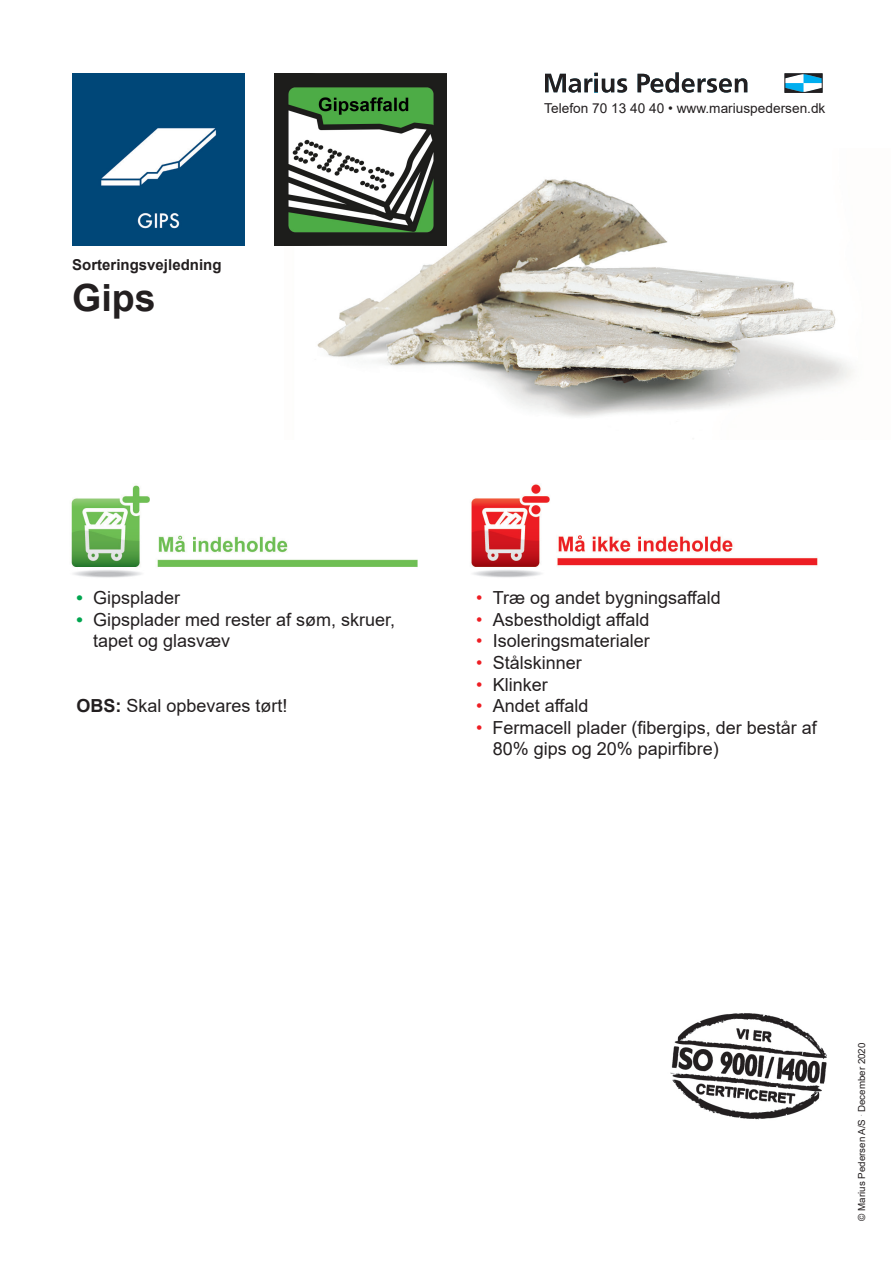
<style>
.page{position:relative;width:893px;height:1263px;background:#fff}
.page>*{position:absolute;margin:0;border:0;box-sizing:border-box;transform-origin:0 0}
.t1{font:700 37.5px "Arial";color:#231f20}
.t2{font:18px/21.6px "Arial";color:#231f20}
.t3{font:700 15px "Arial";color:#231f20}
.t4{font:13.65px "Arial";color:#231f20}
.t5{font:9.75px "Arial";color:#231f20}
.s1{font-weight:700;color:#00a54f}
.s2{font-weight:700}
.s3{color:#ee1d23}
</style>
<div class="page">
<img style="left:670px;top:1013px;width:157px;height:107px">
<img style="left:71px;top:484px;width:747px;height:94px">
<svg style="left:545px;top:73px;width:82px;height:20px"></svg>
<svg style="left:637px;top:72px;width:110px;height:21px"></svg>
<svg style="left:787px;top:76px;width:33px;height:14px"></svg>
<div style="left:785px;top:74px;width:37px;height:18px;border:1px solid #231f20"></div>
<img style="left:317px;top:148px;width:537px;height:269px">
<img style="left:72px;top:73px;width:172px;height:172px">
<img style="left:274px;top:74px;width:172px;height:172px">
<p class="t3" style="left:72px;top:254px;width:151px">Sorteringsvejledning</p>
<p class="t1" style="left:72px;top:272px;width:85px">Gips</p>
<p class="t4" style="left:544px;top:99px;width:283px">Telefon 70 13 40 40 • www.mariuspedersen.dk</p>
<p class="t2" style="left:77px;top:587px;width:105px"><span class="s1">•</span> Gipsplader</p>
<p class="t2" style="left:77px;top:608px;width:320px"><span class="s1">•</span> Gipsplader med rester af søm, skruer,</p>
<p class="t2" style="left:93px;top:630px;width:139px">tapet og glasvæv</p>
<p class="t2" style="left:77px;top:695px;width:213px"><span class="s2">OBS:</span> Skal opbevares tørt!</p>
<p class="t2" style="left:476px;top:587px;width:246px"><span class="s3">•</span> Træ og andet bygningsaffald</p>
<p class="t2" style="left:476px;top:608px;width:175px"><span class="s3">•</span> Asbestholdigt affald</p>
<p class="t2" style="left:476px;top:630px;width:175px"><span class="s3">•</span> Isoleringsmaterialer</p>
<p class="t2" style="left:476px;top:652px;width:107px"><span class="s3">•</span> Stålskinner</p>
<p class="t2" style="left:476px;top:673px;width:73px"><span class="s3">•</span> Klinker</p>
<p class="t2" style="left:476px;top:695px;width:114px"><span class="s3">•</span> Andet affald</p>
<p class="t2" style="left:493px;top:716px;width:325px;text-indent:-17px"><span class="s3">•</span> Fermacell plader (fibergips, der består af<br>80% gips og 20% papirfibre)</p>
<p class="t5" style="left:855px;top:1220px;width:179px;rotate:-90deg">© Marius Pedersen A/S <sup>.</sup> December 2020</p>
</div>
